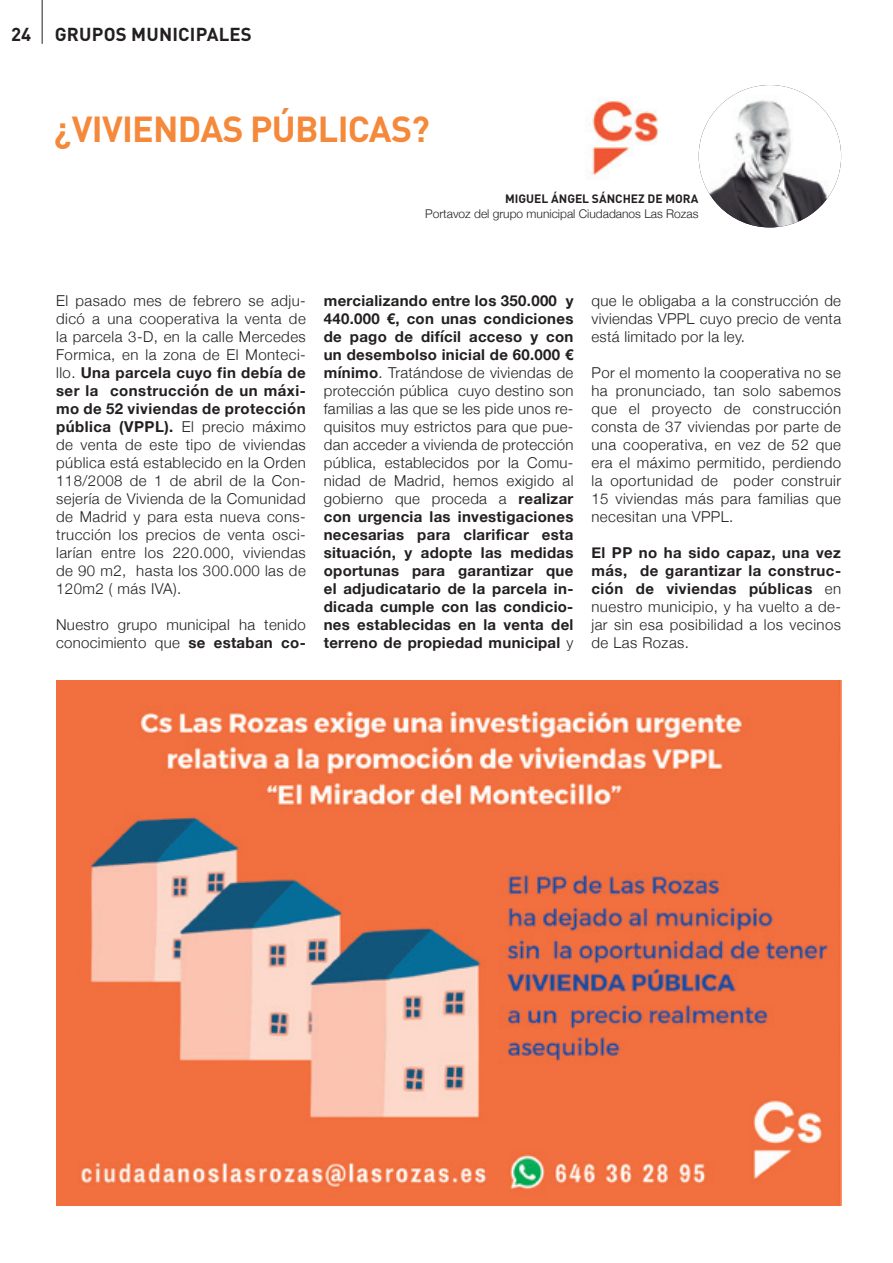
<style>
.page{position:relative;width:893px;height:1263px;background:#fff}
.page>*{position:absolute;margin:0;border:0;box-sizing:border-box;transform-origin:0 0}
.t1{font:700 35.7px "DINOT";letter-spacing:-.02em;color:#f5893b}
.t2{font:700 18.6px "DINOT";letter-spacing:.01em;color:#231f20}
.t3{font:300 15px/18px "Helvetica Neue";letter-spacing:.02em;color:#231f20;text-align:justify}
.t4{font:700 15px/18px "Helvetica Neue";letter-spacing:.025em;color:#231f20;text-align:justify}
.t5{font:300 12px "Helvetica Neue";color:#231f20}
.t6{font:700 12px "DINOT";color:#231f20}
.s1{font-weight:700}
.s2{font-weight:300}
</style>
<div class="page">
<hr style="left:42px;top:0;width:1px;height:44px;background:#231f20">
<img style="left:699px;top:85px;width:142px;height:142px;border-radius:71px">
<img style="left:588px;top:101px;width:70px;height:78px">
<img style="left:56px;top:681px;width:785px;height:524px">
<p class="t2" style="left:11px;top:22px;width:22px">24</p>
<p class="t2" style="left:55px;top:22px;width:198px">GRUPOS MUN ICIPALES</p>
<h1 class="t1" style="left:54px;top:106px;width:377px">¿VIVIENDAS PÚBLICAS?</h1>
<p class="t6" style="left:505px;top:191px;width:195px">MIGUEL ÁNGEL SÁNCHEZ DE MORA</p>
<p class="t5" style="left:425px;top:204px;width:275px">Portavoz del grupo municipal Ciudadanos Las Rozas</p>
<p class="t3" style="left:56px;top:291px;width:251px">El pasado mes de febrero se adju&shy;dicó a una cooperativa la venta de la parcela 3-D, en la calle Mercedes Formica, en la zona de El Monteci&shy;llo. <span class="s1">Una parcela cuyo fin debía de ser la construcción de un máxi&shy;mo de 52 viviendas de protección pública (VPPL).</span> El precio máximo de venta de este tipo de viviendas pública está establecido en la Orden 118/2008 de 1 de abril de la Con&shy;sejería de Vivienda de la Comunidad de Madrid y para esta nueva cons&shy;trucción los precios de venta osci&shy;larían entre los 220.000, viviendas de 90 m2, hasta los 300.000 las de 120m2 ( más IVA).</p>
<p class="t3" style="left:56px;top:615px;width:251px">Nuestro grupo municipal ha tenido conocimiento que <span class="s1">se estaban co-</span></p>
<p class="t4" style="left:324px;top:292px;width:251px">mercializando entre los 350.000 y 440.000 €, con unas condiciones de pago de difícil acceso y con un desembolso inicial de 60.000 € mínimo<span class="s2">. Tratándose de viviendas de protección pública cuyo destino son familias a las que se les pide unos re&shy;quisitos muy estrictos para que pue&shy;dan acceder a vivienda de protección pública, establecidos por la Comu&shy;nidad de Madrid, hemos exigido al gobierno que proceda a</span> realizar con urgencia las investigaciones necesarias para clarificar esta situación, y adopte las medidas oportunas para garantizar que el adjudicatario de la parcela in&shy;dicada cumple con las condicio&shy;nes establecidas en la venta del terreno de propiedad municipal <span class="s2">y</span></p>
<p class="t3" style="left:591px;top:291px;width:251px">que le obligaba a la construcción de viviendas VPPL cuyo precio de venta está limitado por la ley.</p>
<p class="t3" style="left:591px;top:363px;width:251px">Por el momento la cooperativa no se ha pronunciado, tan solo sabemos que el proyecto de construcción consta de 37 viviendas por parte de una cooperativa, en vez de 52 que era el máximo permitido, perdiendo la oportunidad de poder construir 15 viviendas más para familias que necesitan una VPPL.</p>
<p class="t4" style="left:591px;top:544px;width:251px">El PP no ha sido capaz, una vez más, de garantizar la construc&shy;ción de viviendas públicas <span class="s2">en nuestro municipio, y ha vuelto a de&shy;jar sin esa posibilidad a los vecinos de Las Rozas.</span></p>
</div>
